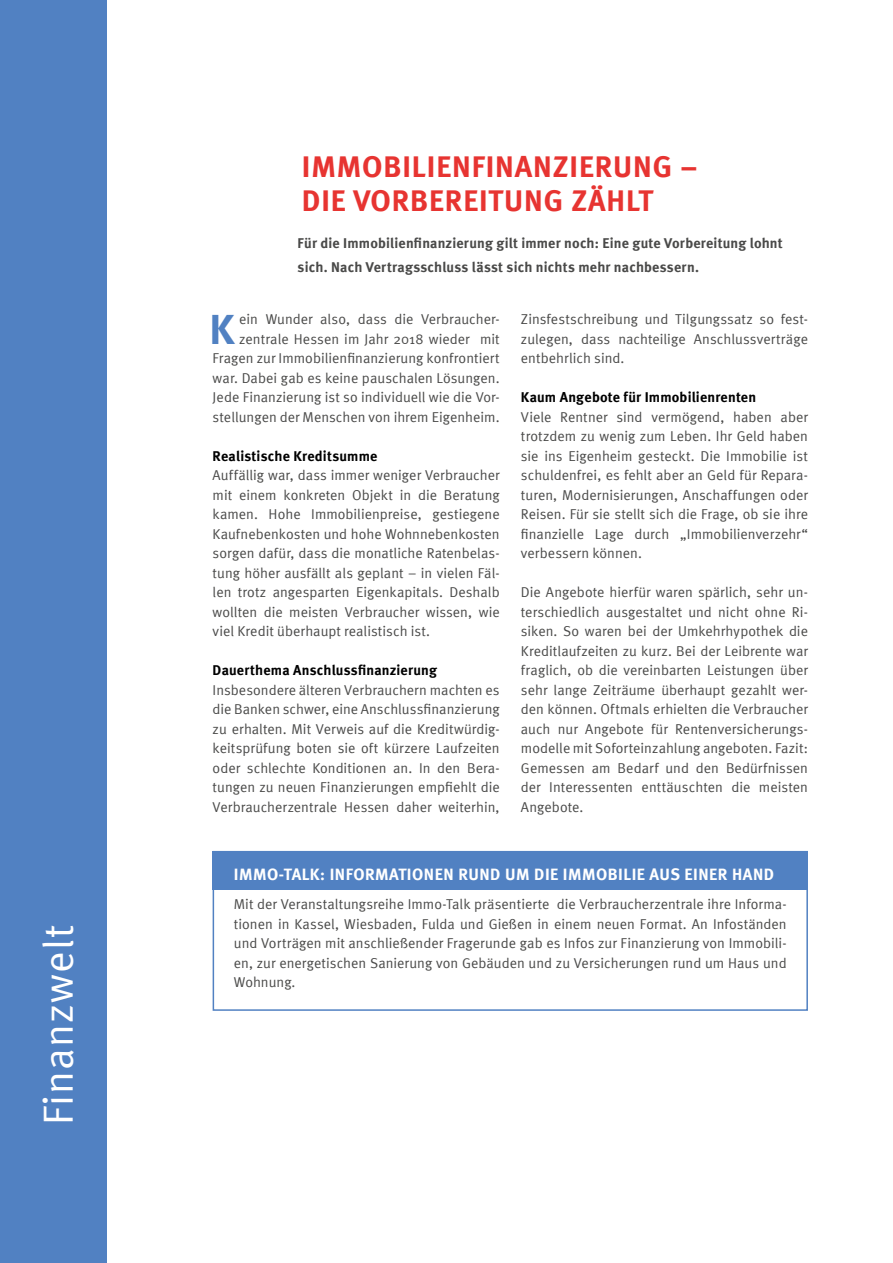
<style>
.page{position:relative;width:893px;height:1263px;background:#fff}
.page>*{position:absolute;margin:0;border:0;box-sizing:border-box;transform-origin:0 0}
.t1{font:700 42.3px "Meta";color:#5181c2}
.t2{font:42px "Meta Normal";letter-spacing:.03em;color:#fff}
.t3{font:700 30px/34.5px "Meta";letter-spacing:.03em;color:#e73431}
.t4{font:700 16.5px "Meta";letter-spacing:.03em;color:#fff}
.t5{font:14.25px/19.5px "Meta Normal";letter-spacing:.005em;color:#4a4a49;text-align:justify}
.t6{font:700 14.25px/24px "Meta";letter-spacing:.015em;color:#4a4a49}
.t7{font:700 14.25px "Meta";letter-spacing:.015em;color:#000}
</style>
<div class="page">
<div style="left:0;top:0;width:106px;height:1263px;background:#5181c2"></div>
<div style="left:213px;top:851px;width:595px;height:160px;border:2px solid #5181c2"></div>
<div style="left:213px;top:851px;width:595px;height:38px;background:#5181c2"></div>
<h2 class="t2" style="left:34px;top:1125px;width:202px;rotate:-90deg">Finanzwelt</h2>
<h3 class="t3" style="left:302px;top:149px;width:397px">IMMOBILIENFINANZIERUNG –<br>DIE VORBEREITUNG ZÄHLT</h3>
<p class="t6" style="left:298px;top:231px;width:487px">Für die Immobilienfinanzierung gilt immer noch: Eine gute Vorbereitung lohnt sich. Nach Vertragsschluss lässt sich nichts mehr nachbessern.</p>
<p class="t5" style="left:213px;top:309px;width:289px;text-align:right">ein Wunder also, dass die Verbraucher&shy;zentrale Hessen im Jahr 2018 wieder mit Fragen zur Immobilienfinanzierung konfrontiert war. Dabei gab es keine pauschalen Lösungen.<br>Jede Finanzierung ist so individuell wie die Vor&shy;stellungen der Menschen von ihrem Eigenheim.</p>
<p class="t7" style="left:213px;top:447px;width:166px">Realistische Kreditsumme</p>
<p class="t5" style="left:213px;top:465px;width:289px">Auffällig war, dass immer weniger Verbraucher mit einem konkreten Objekt in die Beratung kamen. Hohe Immobilienpreise, gestiegene Kaufnebenkosten und hohe Wohnnebenkosten sorgen dafür, dass die monatliche Ratenbelas&shy;tung höher ausfällt als geplant – in vielen Fäl&shy;len trotz angesparten Eigenkapitals. Deshalb wollten die meisten Verbraucher wissen, wie viel Kredit überhaupt realistisch ist.</p>
<p class="t7" style="left:213px;top:662px;width:226px">Dauerthema Anschlussfinanzierung</p>
<p class="t5" style="left:213px;top:680px;width:289px">Insbesondere älteren Verbrauchern machten es die Banken schwer, eine Anschlussfinanzierung zu erhalten. Mit Verweis auf die Kreditwürdig&shy;keitsprüfung boten sie oft kürzere Laufzeiten oder schlechte Konditionen an. In den Bera&shy;tungen zu neuen Finanzierungen empfiehlt die Verbraucherzentrale Hessen daher weiterhin,</p>
<h1 class="t1" style="left:210px;top:304px;width:26px">K</h1>
<p class="t5" style="left:521px;top:309px;width:289px">Zinsfestschreibung und Tilgungssatz so fest&shy;zulegen, dass nachteilige Anschlussverträge entbehrlich sind.</p>
<p class="t7" style="left:521px;top:389px;width:237px">Kaum Angebote für Immobilienrenten</p>
<p class="t5" style="left:521px;top:407px;width:289px">Viele Rentner sind vermögend, haben aber trotzdem zu wenig zum Leben. Ihr Geld haben sie ins Eigenheim gesteckt. Die Immobilie ist schuldenfrei, es fehlt aber an Geld für Repara&shy;turen, Modernisierungen, Anschaffungen oder Reisen. Für sie stellt sich die Frage, ob sie ihre finanzielle Lage durch „Immobilienverzehr“ verbessern können.</p>
<p class="t5" style="left:521px;top:582px;width:289px">Die Angebote hierfür waren spärlich, sehr un&shy;terschiedlich ausgestaltet und nicht ohne Ri&shy;siken. So waren bei der Umkehrhypothek die Kreditlaufzeiten zu kurz. Bei der Leibrente war fraglich, ob die vereinbarten Leistungen über sehr lange Zeiträume überhaupt gezahlt wer&shy;den können. Oftmals erhielten die Verbraucher auch nur Angebote für Rentenversicherungs&shy;modelle mit Soforteinzahlung angeboten. Fazit:<br>Gemessen am Bedarf und den Bedürfnissen der Interessenten enttäuschten die meisten Angebote.</p>
<p class="t4" style="left:234px;top:864px;width:542px">IMMO-TALK: INFORMATIONEN RUND UM DIE IMMOBILIE AUS EINER HAND</p>
<p class="t5" style="left:234px;top:894px;width:554px">Mit der Veranstaltungsreihe Immo-Talk präsentierte die Verbraucherzentrale ihre Informa&shy;tionen in Kassel, Wiesbaden, Fulda und Gießen in einem neuen Format. An Infoständen und Vorträgen mit anschließender Fragerunde gab es Infos zur Finanzierung von Immobili&shy;en, zur energetischen Sanierung von Gebäuden und zu Versicherungen rund um Haus und Wohnung.</p>
</div>
